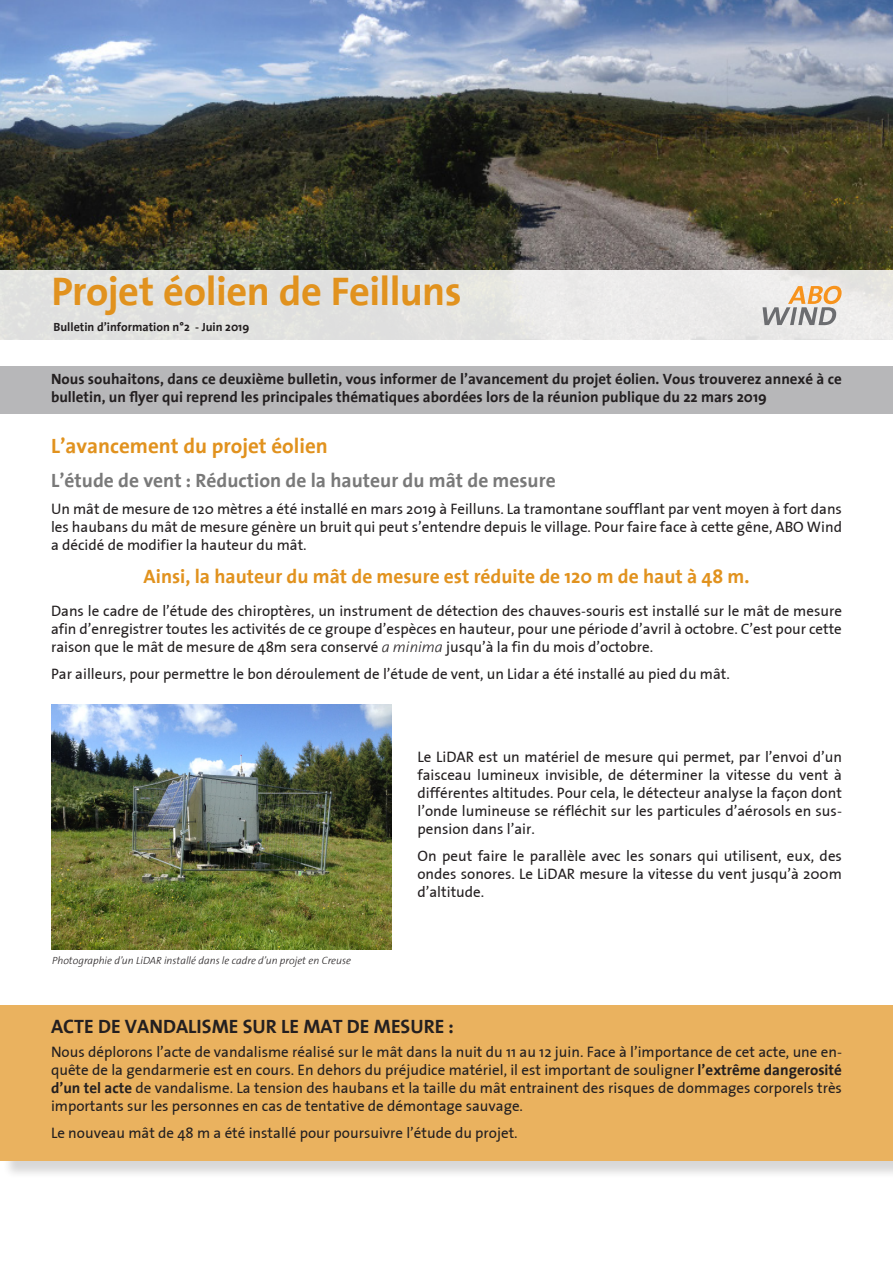
<style>
.page{position:relative;width:893px;height:1263px;background:#fff}
.page>*{position:absolute;margin:0;border:0;box-sizing:border-box;transform-origin:0 0}
.Sous-texte{font:700 40.5px "The Sans";letter-spacing:-.01em;color:#e1921e}
.t1{font:700 21px "The Sans";color:#e1921e}
.t2{font:700 19.5px "The Sans";color:#e1921e}
.t3{font:700 19.5px "The Sans";color:#797979}
.t4{font:700 19.5px "The Sans";color:#231f20}
.t5{font:15px/18px "The Sans Plain";color:#231f20;text-align:justify}
.t6{font:700 15px/18px "The Sans";color:#231f20}
.t7{font:700 12px "The Sans";color:#231f20}
.t8{font:italic 300 10.5px "The Sans B3";color:#231f20}
.s1{font-family:"The Sans B3";font-weight:300;font-style:italic}
.s2{font-family:"The Sans";font-weight:700}
</style>
<div class="page">
<div style="left:0;top:367px;width:893px;height:47px;background:#b7b7b9"></div>
<img style="left:51px;top:704px;width:341px;height:246px">
<img style="left:0;top:0;width:893px;height:271px">
<div style="left:3px;top:1007px;width:890px;height:172px;background:#231f20;opacity:.18"></div>
<div style="left:1px;top:1005px;width:892px;height:155px;background:#eab25f"></div>
<div style="left:0;top:271px;width:893px;height:69px;background:#e4e5e1"></div>
<svg style="left:763px;top:286px;width:79px;height:39px"></svg>
<p class="Sous-texte" style="left:51px;top:257px;width:412px">Projet éolien de Feilluns</p>
<p class="t7" style="left:54px;top:316px;width:197px">Bulletin d’information n°2 - Juin 2019</p>
<p class="t6" style="left:51px;top:369px;width:792px">Nous souhaitons, dans ce deuxième bulletin, vous informer de l’avancement du projet éolien. Vous trouverez annexé à ce bulletin, un flyer qui reprend les principales thématiques abordées lors de la réunion publique du 22 mars 2019</p>
<p class="t1" style="left:51px;top:429px;width:278px">L’avancement du projet éolien</p>
<p class="t3" style="left:51px;top:464px;width:506px">L’étude de vent : Réduction de la hauteur du mât de mesure</p>
<p class="t5" style="left:51px;top:500px;width:792px">Un mât de mesure de 120 mètres a été installé en mars 2019 à Feilluns. La tramontane soufflant par vent moyen à fort dans les haubans du mât de mesure génère un bruit qui peut s’entendre depuis le village. Pour faire face à cette gêne, ABO Wind a décidé de modifier la hauteur du mât.</p>
<p class="t2" style="left:144px;top:560px;width:607px">Ainsi, la hauteur du mât de mesure est réduite de 120 m de haut à 48 m.</p>
<p class="t5" style="left:51px;top:602px;width:792px">Dans le cadre de l’étude des chiroptères, un instrument de détection des chauves-souris est installé sur le mât de mesure afin d’enregistrer toutes les activités de ce groupe d’espèces en hauteur, pour une période d’avril à octobre. C’est pour cette raison que le mât de mesure de 48m sera conservé <span class="s1">a minima</span> jusqu’à la fin du mois d’octobre.</p>
<p class="t5" style="left:51px;top:665px;width:680px">Par ailleurs, pour permettre le bon déroulement de l’étude de vent, un Lidar a été installé au pied du mât.</p>
<p class="t8" style="left:52px;top:955px;width:301px">Photographie d’un LiDAR installé dans le cadre d’un projet en Creuse</p>
<p class="t5" style="left:417px;top:747px;width:426px">Le LiDAR est un matériel de mesure qui permet, par l’envoi d’un faisceau lumineux invisible, de déterminer la vitesse du vent à différentes altitudes. Pour cela, le détecteur analyse la façon dont l’onde lumineuse se réfléchit sur les particules d’aérosols en sus&shy;pension dans l’air.</p>
<p class="t5" style="left:417px;top:846px;width:426px">On peut faire le parallèle avec les sonars qui utilisent, eux, des ondes sonores. Le LiDAR mesure la vitesse du vent jusqu’à 200m d’altitude.</p>
<p class="t4" style="left:51px;top:1010px;width:404px">ACTE DE VANDALISME SUR LE MAT DE MESURE :</p>
<p class="t5" style="left:51px;top:1043px;width:792px">Nous déplorons l’acte de vandalisme réalisé sur le mât dans la nuit du 11 au 12 juin. Face à l’importance de cet acte, une en&shy;quête de la gendarmerie est en cours. En dehors du préjudice matériel, il est important de souligner <span class="s2">l’extrême dangerosité d’un tel acte</span> de vandalisme. La tension des haubans et la taille du mât entrainent des risques de dommages corporels très importants sur les personnes en cas de tentative de démontage sauvage.</p>
<p class="t5" style="left:51px;top:1124px;width:468px">Le nouveau mât de 48 m a été installé pour poursuivre l’étude du projet.</p>
</div>
